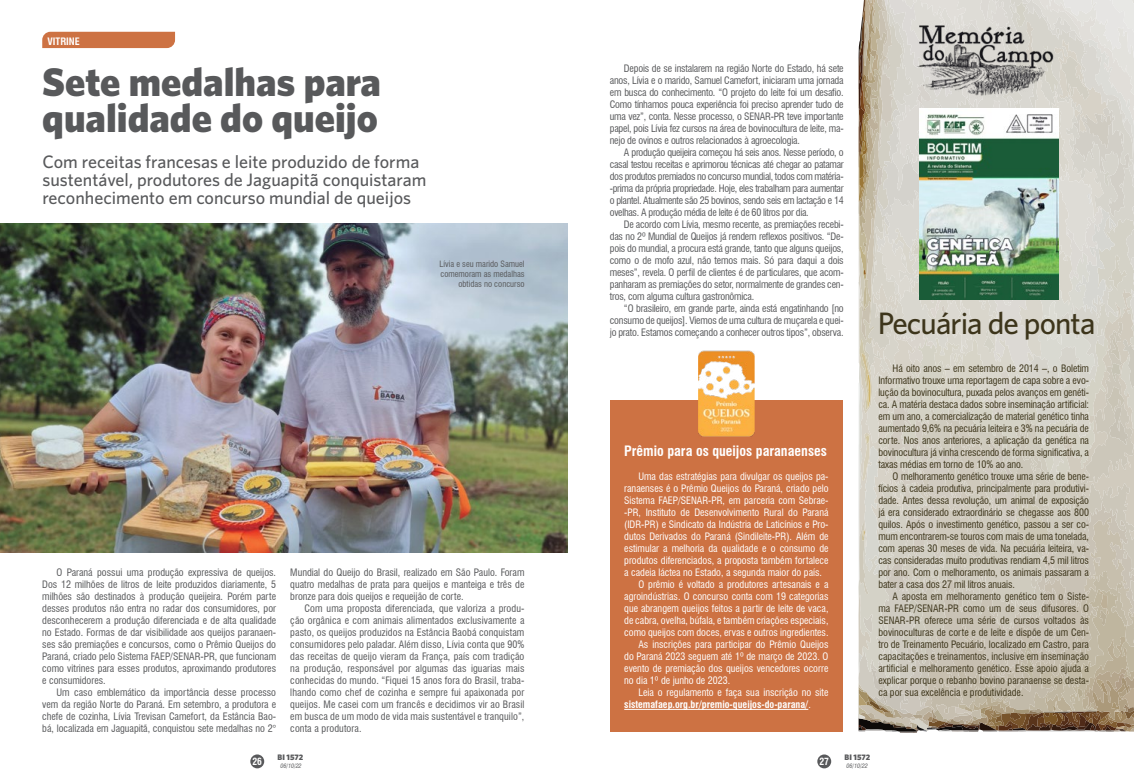
<style>
.page{position:relative;width:1134px;height:780px;background:#fff}
.page>*{position:absolute;margin:0;border:0;box-sizing:border-box;transform-origin:0 0}
.t1{font:900 40px/36px "Whitney HTF";color:#58595b}
.t2{font:500 31px "Whitney HTF";letter-spacing:-.03em;color:#3d351b}
.t3{font:500 18px/18px "Whitney HTF";color:#58595b}
.t4{font:700 condensed 14px "Swiss 721 BT";color:#fff}
.t5{font:condensed 10px/12px "Swiss 721 BT";color:#58595b;text-align:justify}
.t6{font:condensed 10px/12px "Swiss 721 BT";letter-spacing:-.01em;color:#3d351b;text-align:justify}
.t7{font:condensed 10px "Swiss 721 BT";color:#fff}
.t8{font:700 condensed 10px "Swiss 721 BT";color:#fff}
.t9{font:700 condensed 9.6px "Swiss 721 BT";color:#fff}
.t10{font:condensed 8.5px/10.2px "Swiss 721 BT";color:#58595b;text-align:right}
.t11{font:900 8px "Whitney HTF";letter-spacing:-.005em;color:#58595b}
.t12{font:italic condensed 6px "Swiss 721 BT";color:#58595b}
.s1{font-weight:400}
</style>
<div class="page">
<div style="left:42px;top:32px;width:133px;height:16px;background:#cd7243"></div>
<img style="left:0;top:223px;width:567px;height:329px">
<div style="left:610px;top:400px;width:233px;height:331px;background:#cd7243"></div>
<hr style="left:624px;top:709px;width:184px;height:1px;background:#fff">
<svg style="left:858px;top:0;width:276px;height:732px;background:#cec9bd"></svg>
<img style="left:890px;top:9px;width:200px;height:100px">
<img style="left:920px;top:108px;width:139px;height:191px">
<img style="left:699px;top:350px;width:55px;height:87px">
<div style="left:250px;top:754px;width:14px;height:14px;background:#58595b;border-radius:50%"></div>
<div style="left:817px;top:754px;width:14px;height:14px;background:#58595b;border-radius:50%"></div>
<p class="t8" style="left:47px;top:35px;width:34px">VITRINE</p>
<h1 class="t1" style="left:42px;top:63px;width:340px">Sete medalhas para qualidade do queijo</h1>
<h3 class="t3" style="left:43px;top:153px;width:385px">Com receitas francesas e leite produzido de forma sustentável, produtores de Jaguapitã conquistaram reconhecimento em concurso mundial de queijos</h3>
<p class="t10" style="left:439px;top:258px;width:87px">Lívia e seu marido Samuel comemoram as medalhas obtidas no concurso</p>
<p class="t5" style="left:610px;top:62px;width:235px;text-indent:14px">Depois de se instalarem na região Norte do Estado, há sete anos, Lívia e o marido, Samuel Camefort, iniciaram uma jornada em busca do conhecimento. “O projeto do leite foi um desafio.<br>Como tínhamos pouca experiência foi preciso aprender tudo de uma vez”, conta. Nesse processo, o SENAR-PR teve importante papel, pois Lívia fez cursos na área de bovinocultura de leite, ma&shy;nejo de ovinos e outros relacionados à agroecologia.</p>
<p class="t5" style="left:610px;top:146px;width:235px;text-indent:14px">A produção queijeira começou há seis anos. Nesse período, o casal testou receitas e aprimorou técnicas até chegar ao patamar dos produtos premiados no concurso mundial, todos com matéria--prima da própria propriedade. Hoje, eles trabalham para aumentar o plantel. Atualmente são 25 bovinos, sendo seis em lactação e 14 ovelhas. A produção média de leite é de 60 litros por dia.</p>
<p class="t5" style="left:610px;top:218px;width:235px;text-indent:14px">De acordo com Lívia, mesmo recente, as premiações recebi&shy;das no 2º Mundial de Queijos já rendem reflexos positivos. “De&shy;pois do mundial, a procura está grande, tanto que alguns queijos, como o de mofo azul, não temos mais. Só para daqui a dois meses”, revela. O perfil de clientes é de particulares, que acom&shy;panharam as premiações do setor, normalmente de grandes cen&shy;tros, com alguma cultura gastronômica.</p>
<p class="t5" style="left:610px;top:302px;width:235px;text-indent:14px">“O brasileiro, em grande parte, ainda está engatinhando [no consumo de queijos]. Viemos de uma cultura de muçarela e quei&shy;jo prato. Estamos começando a conhecer outros tipos”, observa.</p>
<h2 class="t2" style="left:878px;top:304px;width:219px">Pecuária de ponta</h2>
<p class="t5" style="left:42px;top:566px;width:235px;text-indent:14px">O Paraná possui uma produção expressiva de queijos.<br>Dos 12 milhões de litros de leite produzidos diariamente, 5 milhões são destinados à produção queijeira. Porém parte desses produtos não entra no radar dos consumidores, por desconhecerem a produção diferenciada e de alta qualidade no Estado. Formas de dar visibilidade aos queijos paranaen&shy;ses são premiações e concursos, como o Prêmio Queijos do Paraná, criado pelo Sistema FAEP/SENAR-PR, que funcionam como vitrines para esses produtos, aproximando produtores e consumidores.</p>
<p class="t5" style="left:42px;top:686px;width:235px;text-indent:14px">Um caso emblemático da importância desse processo vem da região Norte do Paraná. Em setembro, a produtora e chefe de cozinha, Lívia Trevisan Camefort, da Estância Bao&shy;bá, localizada em Jaguapitã, conquistou sete medalhas no 2°</p>
<p class="t5" style="left:290px;top:566px;width:236px">Mundial do Queijo do Brasil, realizado em São Paulo. Foram quatro medalhas de prata para queijos e manteiga e três de bronze para dois queijos e requeijão de corte.</p>
<p class="t5" style="left:290px;top:602px;width:236px;text-indent:14px">Com uma proposta diferenciada, que valoriza a produ&shy;ção orgânica e com animais alimentados exclusivamente a pasto, os queijos produzidos na Estância Baobá conquistam consumidores pelo paladar. Além disso, Lívia conta que 90% das receitas de queijo vieram da França, país com tradição na produção, responsável por algumas das iguarias mais conhecidas do mundo. “Fiquei 15 anos fora do Brasil, traba&shy;lhando como chef de cozinha e sempre fui apaixonada por queijos. Me casei com um francês e decidimos vir ao Brasil em busca de um modo de vida mais sustentável e tranquilo”, conta a produtora.</p>
<h3 class="t4" style="left:624px;top:443px;width:204px">Prêmio para os queijos paranaenses</h3>
<p class="t7" style="left:638px;top:470px;width:192px">Uma das estratégias para divulgar os queijos pa-</p>
<p class="t7" style="left:624px;top:482px;width:206px">ranaenses é o Prêmio Queijos do Paraná, criado pelo</p>
<p class="t7" style="left:624px;top:494px;width:206px">Sistema FAEP/SENAR-PR, em parceria com Sebrae-</p>
<p class="t7" style="left:624px;top:506px;width:206px">-PR, Instituto de Desenvolvimento Rural do Paraná</p>
<p class="t7" style="left:624px;top:518px;width:206px">(IDR-PR) e Sindicato da Indústria de Laticínios e Pro-</p>
<p class="t7" style="left:624px;top:530px;width:206px">dutos Derivados do Paraná (Sindileite-PR). Além de</p>
<p class="t7" style="left:624px;top:542px;width:206px">estimular a melhoria da qualidade e o consumo de</p>
<p class="t7" style="left:624px;top:554px;width:206px">produtos diferenciados, a proposta também fortalece</p>
<p class="t7" style="left:624px;top:566px;width:199px">a cadeia láctea no Estado, a segunda maior do país.</p>
<p class="t7" style="left:638px;top:578px;width:192px">O prêmio é voltado a produtores artesanais e a</p>
<p class="t7" style="left:624px;top:590px;width:206px">agroindústrias. O concurso conta com 19 categorias</p>
<p class="t7" style="left:624px;top:602px;width:206px">que abrangem queijos feitos a partir de leite de vaca,</p>
<p class="t7" style="left:624px;top:614px;width:206px">de cabra, ovelha, búfala, e também criações especiais,</p>
<p class="t7" style="left:624px;top:626px;width:206px">como queijos com doces, ervas e outros ingredientes.</p>
<p class="t7" style="left:638px;top:638px;width:192px">As inscrições para participar do Prêmio Queijos</p>
<p class="t7" style="left:624px;top:650px;width:206px">do Paraná 2023 seguem até 1º de março de 2023. O</p>
<p class="t7" style="left:624px;top:662px;width:206px">evento de premiação dos queijos vencedores ocorre</p>
<p class="t7" style="left:624px;top:674px;width:108px">no dia 1º de junho de 2023.</p>
<p class="t7" style="left:638px;top:686px;width:192px">Leia o regulamento e faça sua inscrição no site</p>
<p class="t8" style="left:624px;top:698px;width:188px">sistemafaep.org.br/premio-queijos-do-parana/<span class="s1">.</span></p>
<p class="t11" style="left:278px;top:752px;width:27px">BI 1572</p>
<p class="t12" style="left:280px;top:762px;width:23px">06/10/22</p>
<p class="t9" style="left:252px;top:755px;width:11px">26</p>
<p class="t11" style="left:844px;top:752px;width:27px">BI 1572</p>
<p class="t12" style="left:846px;top:762px;width:23px">06/10/22</p>
<p class="t9" style="left:819px;top:755px;width:11px">27</p>
<p class="t6" style="left:878px;top:362px;width:212px;text-indent:14px">Há oito anos – em setembro de 2014 –, o Boletim Informativo trouxe uma reportagem de capa sobre a evo&shy;lução da bovinocultura, puxada pelos avanços em genéti&shy;ca. A matéria destaca dados sobre inseminação artificial: em um ano, a comercialização de material genético tinha aumentado 9,6% na pecuária leiteira e 3% na pecuária de corte. Nos anos anteriores, a aplicação da genética na bovinocultura já vinha crescendo de forma significativa, a taxas médias em torno de 10% ao ano.</p>
<p class="t6" style="left:878px;top:470px;width:212px;text-indent:14px">O melhoramento genético trouxe uma série de bene&shy;fícios à cadeia produtiva, principalmente para produtivi&shy;dade. Antes dessa revolução, um animal de exposição já era considerado extraordinário se chegasse aos 800 quilos. Após o investimento genético, passou a ser co&shy;mum encontrarem-se touros com mais de uma tonelada, com apenas 30 meses de vida. Na pecuária leiteira, va&shy;cas consideradas muito produtivas rendiam 4,5 mil litros por ano. Com o melhoramento, os animais passaram a bater a casa dos 27 mil litros anuais.</p>
<p class="t6" style="left:878px;top:590px;width:212px;text-indent:14px">A aposta em melhoramento genético tem o Siste&shy;ma FAEP/SENAR-PR como um de seus difusores. O SENAR-PR oferece uma série de cursos voltados às bovinoculturas de corte e de leite e dispõe de um Cen&shy;tro de Treinamento Pecuário, localizado em Castro, para capacitações e treinamentos, inclusive em inseminação artificial e melhoramento genético. Esse apoio ajuda a explicar porque o rebanho bovino paranaense se desta&shy;ca por sua excelência e produtividade.</p>
</div>
